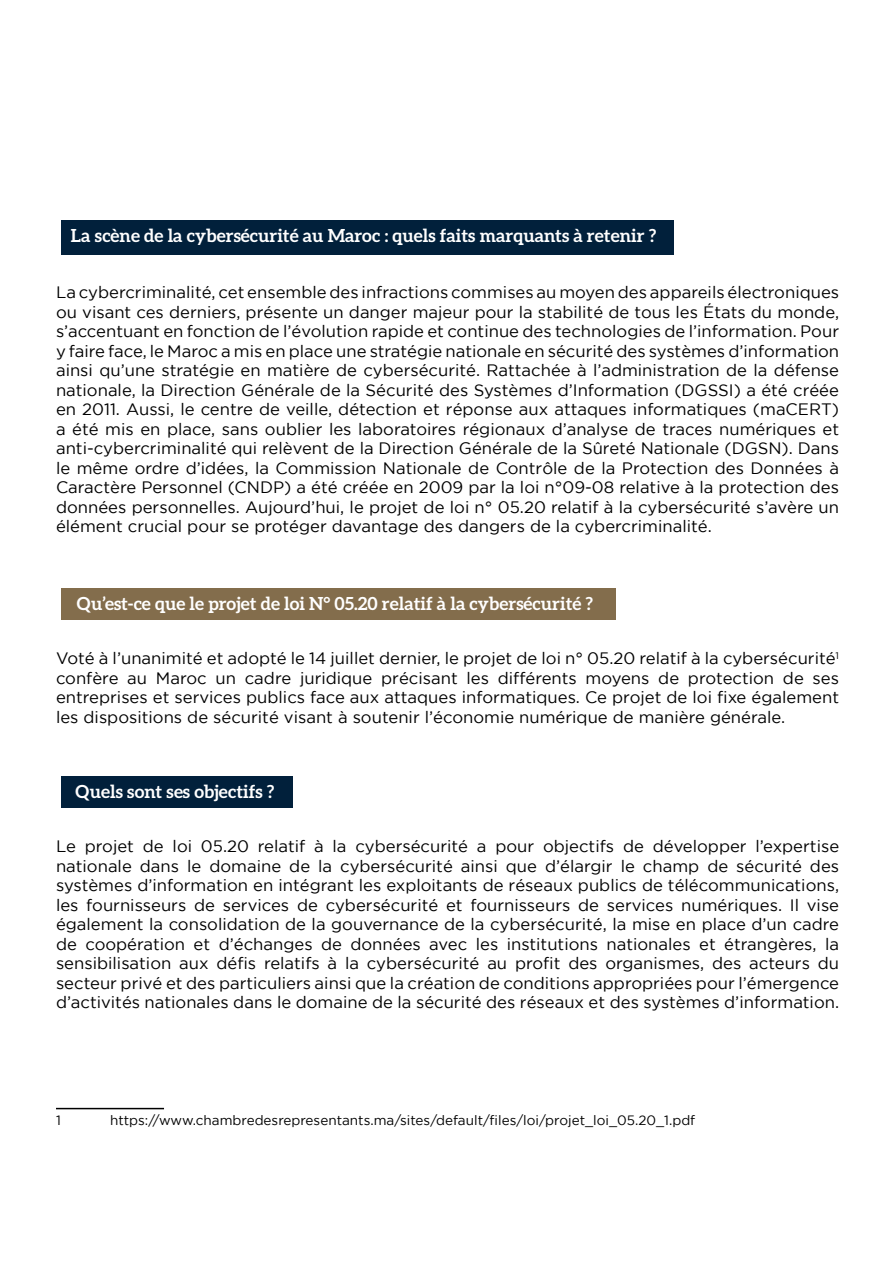
<style>
.page{position:relative;width:893px;height:1263px;background:#fff}
.page>*{position:absolute;margin:0;border:0;box-sizing:border-box;transform-origin:0 0}
.t1{font:700 18px "Aleo";color:#fff}
.t2{font:16.5px/19.5px "Gotham";color:#000;text-align:justify}
.t3{font:13.5px "Gotham";color:#000}
</style>
<div class="page">
<hr style="left:56px;top:1108px;width:108px;height:1px;background:#000">
<div style="left:61px;top:220px;width:612px;height:34px;background:#01203b"></div>
<div style="left:61px;top:588px;width:554px;height:32px;background:#836d4c"></div>
<div style="left:61px;top:777px;width:232px;height:31px;background:#01203b"></div>
<p class="t1" style="left:71px;top:225px;width:587px">La scène de la cybersécurité au Maroc : quels faits marquants à retenir ?</p>
<p class="t2" style="left:56px;top:282px;width:785px;text-align:left">La cybercriminalité, cet ensemble des infractions commises au moyen des appareils électroniques ou visant ces derniers, présente un danger majeur pour la stabilité de tous les États du monde, s’accentuant en fonction de l’évolution rapide et continue des technologies de l’information. Pour y faire face, le Maroc a mis en place une stratégie nationale en sécurité des systèmes d’information ainsi qu’une stratégie en matière de cybersécurité. Rattachée à l’administration de la défense nationale, la Direction Générale de la Sécurité des Systèmes d’Information (DGSSI) a été créée en 2011. Aussi, le centre de veille, détection et réponse aux attaques informatiques (maCERT) a été mis en place, sans oublier les laboratoires régionaux d’analyse de traces numériques et anti-cybercriminalité qui relèvent de la Direction Générale de la Sûreté Nationale (DGSN). Dans le même ordre d’idées, la Commission Nationale de Contrôle de la Protection des Données à Caractère Personnel (CNDP) a été créée en 2009 par la loi n°09-08 relative à la protection des données personnelles. Aujourd’hui, le projet de loi n° 05.20 relatif à la cybersécurité s’avère un élément crucial pour se protéger davantage des dangers de la cybercriminalité.</p>
<p class="t1" style="left:77px;top:593px;width:518px">Qu’est-ce que le projet de loi N° 05.20 relatif à la cybersécurité ?</p>
<p class="t2" style="left:56px;top:648px;width:785px">Voté à l’unanimité et adopté le 14 juillet dernier, le projet de loi n° 05.20 relatif à la cybersécurité<sup>1 </sup>confère au Maroc un cadre juridique précisant les différents moyens de protection de ses entreprises et services publics face aux attaques informatiques. Ce projet de loi fixe également les dispositions de sécurité visant à soutenir l’économie numérique de manière générale.</p>
<p class="t1" style="left:76px;top:781px;width:200px">Quels sont ses objectifs ?</p>
<p class="t2" style="left:56px;top:836px;width:785px">Le projet de loi 05.20 relatif à la cybersécurité a pour objectifs de développer l’expertise nationale dans le domaine de la cybersécurité ainsi que d’élargir le champ de sécurité des systèmes d’information en intégrant les exploitants de réseaux publics de télécommunications, les fournisseurs de services de cybersécurité et fournisseurs de services numériques. Il vise également la consolidation de la gouvernance de la cybersécurité, la mise en place d’un cadre de coopération et d’échanges de données avec les institutions nationales et étrangères, la sensibilisation aux défis relatifs à la cybersécurité au profit des organismes, des acteurs du secteur privé et des particuliers ainsi que la création de conditions appropriées pour l’émergence d’activités nationales dans le domaine de la sécurité des réseaux et des systèmes d’information.</p>
<p class="t3" style="left:56px;top:1112px;width:6px">1</p>
<p class="t3" style="left:110px;top:1112px;width:587px">https://www.chambredesrepresentants.ma/sites/default/files/loi/projet_loi_05.20_1.pdf</p>
</div>
